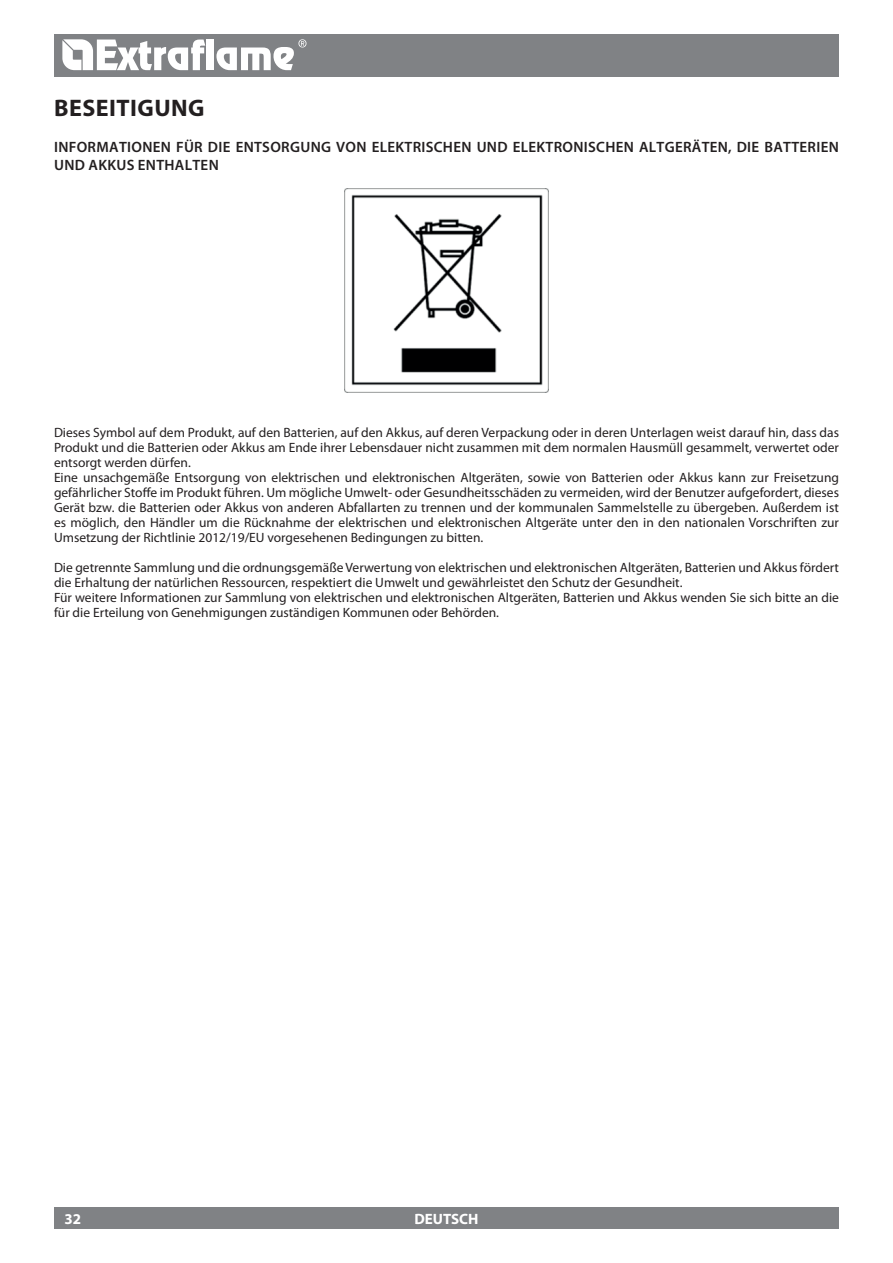
<style>
.page{position:relative;width:893px;height:1263px;background:#fff}
.page>*{position:absolute;margin:0;border:0;box-sizing:border-box;transform-origin:0 0}
.t1{font:700 24px "Myriad Pro";letter-spacing:.02em;color:#231f20}
.t2{font:600 15px/18px "Myriad Pro";letter-spacing:.02em;color:#231f20}
.t3{font:700 15px "Myriad Pro";color:#fff}
.t4{font:13.5px/15px "Myriad Pro";color:#231f20}
</style>
<div class="page">
<img style="left:345px;top:189px;width:203px;height:203px">
<div style="left:54px;top:34px;width:785px;height:43px;background:#808285"></div>
<div style="left:54px;top:1208px;width:785px;height:21px;background:#808285"></div>
<svg style="left:62px;top:39px;width:143px;height:31px"></svg>
<div style="left:207px;top:40px;width:7px;height:30px;background:#fff"></div>
<svg style="left:216px;top:39px;width:90px;height:31px"></svg>
<h1 class="t1" style="left:54px;top:92px;width:152px">BESEITIGUNG</h1>
<p class="t2" style="left:54px;top:137px;width:786px">INFORMATIONEN FÜR DIE ENTSORGUNG VON ELEKTRISCHEN UND ELEKTRONISCHEN ALTGERÄTEN, DIE BATTERIEN<br>UND AKKUS ENTHALTEN</p>
<p class="t4" style="left:54px;top:424px;width:786px">Dieses Symbol auf dem Produkt, auf den Batterien, auf den Akkus, auf deren Verpackung oder in deren Unterlagen weist darauf hin, dass das Produkt und die Batterien oder Akkus am Ende ihrer Lebensdauer nicht zusammen mit dem normalen Hausmüll gesammelt, verwertet oder entsorgt werden dürfen.<br>Eine unsachgemäße Entsorgung von elektrischen und elektronischen Altgeräten, sowie von Batterien oder Akkus kann zur Freisetzung gefährlicher Stoffe im Produkt führen. Um mögliche Umwelt- oder Gesundheitsschäden zu vermeiden, wird der Benutzer aufgefordert, dieses Gerät bzw. die Batterien oder Akkus von anderen Abfallarten zu trennen und der kommunalen Sammelstelle zu übergeben. Außerdem ist es möglich, den Händler um die Rücknahme der elektrischen und elektronischen Altgeräte unter den in den nationalen Vorschriften zur Umsetzung der Richtlinie 2012/19/EU vorgesehenen Bedingungen zu bitten.</p>
<p class="t4" style="left:54px;top:559px;width:786px">Die getrennte Sammlung und die ordnungsgemäße Verwertung von elektrischen und elektronischen Altgeräten, Batterien und Akkus fördert die Erhaltung der natürlichen Ressourcen, respektiert die Umwelt und gewährleistet den Schutz der Gesundheit.<br>Für weitere Informationen zur Sammlung von elektrischen und elektronischen Altgeräten, Batterien und Akkus wenden Sie sich bitte an die für die Erteilung von Genehmigungen zuständigen Kommunen oder Behörden.</p>
<p class="t3" style="left:65px;top:1209px;width:18px">32</p>
<p class="t3" style="left:414px;top:1209px;width:66px">DEUTSCH</p>
</div>
